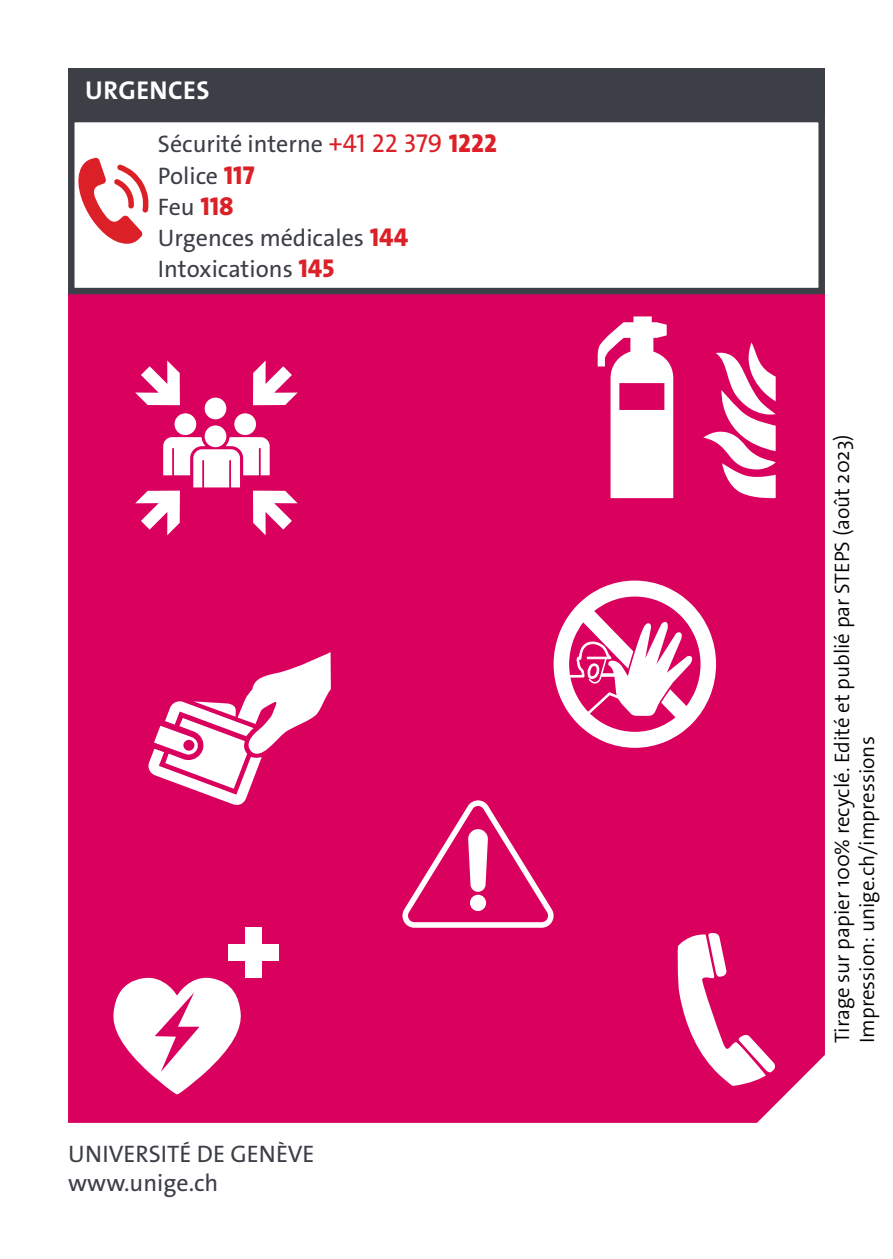
<style>
.page{position:relative;width:893px;height:1259px;background:#fff}
.page>*{position:absolute;margin:0;border:0;box-sizing:border-box;transform-origin:0 0}
.t1{font:700 25.8px "The Sans Os F";letter-spacing:.015em;color:#fff}
.t2{font:24px "The Sans Os F";color:#3d3f47}
.t3{font:300 21px "The Sans Os F";color:#000}
.s1{font-size:25.8px;color:#dc2028}
.s2{font-weight:800;font-size:25.8px;color:#dc2028}
</style>
<div class="page">
<div style="left:68px;top:294px;width:757px;height:829px;background:#da005e"></div>
<div style="left:68px;top:68px;width:757px;height:48px;background:#3d3f47"></div>
<div style="left:68px;top:116px;width:757px;height:178px;border:6px solid #3d3f47"></div>
<svg style="left:74px;top:157px;width:75px;height:87px"></svg>
<svg style="left:703px;top:342px;width:73px;height:157px"></svg>
<svg style="left:598px;top:316px;width:75px;height:182px"></svg>
<svg style="left:148px;top:652px;width:183px;height:155px"></svg>
<svg style="left:677px;top:933px;width:99px;height:153px"></svg>
<svg style="left:400px;top:799px;width:156px;height:129px;background:#e02b79"></svg>
<div style="left:471px;top:895px;width:14px;height:15px;background:#fff;border-radius:50%"></div>
<div style="left:470px;top:894px;width:16px;height:17px;border:2px solid #fff;border-radius:50%"></div>
<div style="left:245px;top:927px;width:17px;height:51px;background:#fff"></div>
<div style="left:228px;top:944px;width:50px;height:17px;background:#fff"></div>
<svg style="left:112px;top:974px;width:130px;height:120px"></svg>
<svg style="left:253px;top:360px;width:45px;height:45px"></svg>
<svg style="left:135px;top:360px;width:45px;height:45px"></svg>
<div style="left:175px;top:413px;width:21px;height:22px;background:#fff;border-radius:50%"></div>
<div style="left:234px;top:413px;width:22px;height:22px;background:#fff;border-radius:50%"></div>
<div style="left:205px;top:425px;width:21px;height:22px;background:#fff;border-radius:50%"></div>
<div style="left:205px;top:397px;width:21px;height:22px;background:#fff;border-radius:50%"></div>
<svg style="left:135px;top:437px;width:163px;height:98px"></svg>
<svg style="left:554px;top:580px;width:162px;height:168px"></svg>
<p class="t1" style="left:85px;top:74px;width:126px">URGENCES</p>
<p class="t2" style="left:158px;top:129px;width:340px">Sécurité interne <span class="s1">+41 22 379</span> <span class="s2">1222</span></p>
<p class="t2" style="left:158px;top:160px;width:98px">Police <span class="s2">117</span></p>
<p class="t2" style="left:158px;top:191px;width:77px">Feu <span class="s2">118</span></p>
<p class="t2" style="left:158px;top:222px;width:252px">Urgences médicales <span class="s2">144</span></p>
<p class="t2" style="left:158px;top:253px;width:178px">Intoxications <span class="s2">145</span></p>
<p class="t2" style="left:68px;top:1138px;width:248px">UNIVERSITÉ DE GENÈVE</p>
<p class="t2" style="left:68px;top:1167px;width:152px">www.unige.ch</p>
<p class="t3" style="left:828px;top:1043px;width:610px;rotate:-90deg">Tirage sur papier 100% recyclé. Edité et publié par STEPS (août 2023)</p>
<p class="t3" style="left:854px;top:1043px;width:308px;rotate:-90deg">Impression: unige.ch/impressions</p>
</div>
